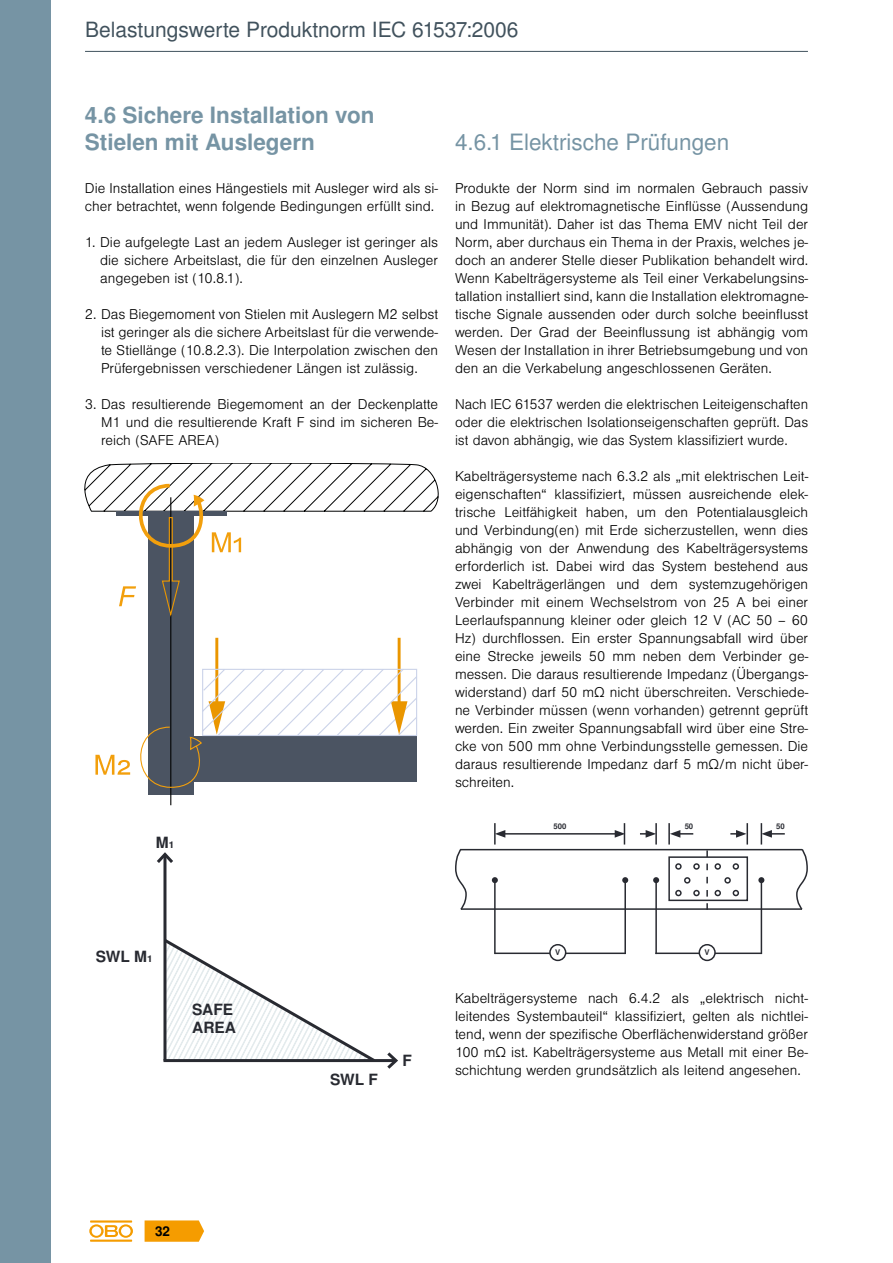
<style>
.page{position:relative;width:893px;height:1263px;background:#fff}
.page>*{position:absolute;margin:0;border:0;box-sizing:border-box;transform-origin:0 0}
.t1{font:700 22.5px/27px "Nimbus San LOT";color:#7694a4}
.t2{font:22.5px "Nimbus San LOT";color:#7694a4}
.t3{font:21px "Nimbus San LOT";color:#41525d}
.t4{font:700 15.45px/18.6px "Nimbus San LOT";color:#282a31}
.t5{font:300 13.5px/18px "Nimbus San LOT";color:#000;text-align:justify}
.t6{font:700 13.5px "Nimbus San LOT";color:#000}
.t7{font:700 7.8px "Nimbus San LOT";color:#282a31}
</style>
<div class="page">
<hr style="left:85px;top:51px;width:723px;height:1px;background:#41525d">
<div style="left:148px;top:515px;width:46px;height:280px;background:#4b5462"></div>
<hr style="left:170px;top:497px;width:1px;height:308px;background:#010202">
<svg style="left:95px;top:638px;width:322px;height:150px"></svg>
<svg style="left:85px;top:463px;width:353px;height:156px"></svg>
<hr style="left:163px;top:854px;width:3px;height:206px;background:#282a31">
<svg style="left:157px;top:852px;width:16px;height:14px"></svg>
<hr style="left:163px;top:1059px;width:233px;height:3px;background:#282a31">
<svg style="left:384px;top:1052px;width:14px;height:17px"></svg>
<svg style="left:163px;top:936px;width:215px;height:127px"></svg>
<hr style="left:460px;top:849px;width:342px;height:1px;background:#282a31">
<hr style="left:494px;top:823px;width:2px;height:21px;background:#282a31">
<hr style="left:655px;top:823px;width:2px;height:21px;background:#282a31">
<hr style="left:668px;top:823px;width:2px;height:21px;background:#282a31">
<hr style="left:746px;top:823px;width:2px;height:21px;background:#282a31">
<hr style="left:461px;top:908px;width:341px;height:2px;background:#282a31">
<svg style="left:455px;top:848px;width:13px;height:62px"></svg>
<svg style="left:795px;top:848px;width:13px;height:62px"></svg>
<hr style="left:495px;top:952px;width:130px;height:2px;background:#282a31">
<hr style="left:503px;top:833px;width:114px;height:1px;background:#282a31">
<svg style="left:495px;top:830px;width:10px;height:8px"></svg>
<svg style="left:615px;top:823px;width:10px;height:21px"></svg>
<svg style="left:640px;top:830px;width:16px;height:8px"></svg>
<svg style="left:730px;top:830px;width:16px;height:8px"></svg>
<svg style="left:670px;top:830px;width:23px;height:8px"></svg>
<svg style="left:761px;top:823px;width:24px;height:21px"></svg>
<hr style="left:655px;top:952px;width:106px;height:2px;background:#282a31">
<hr style="left:655px;top:880px;width:2px;height:74px;background:#282a31">
<svg style="left:653px;top:877px;width:6px;height:6px"></svg>
<hr style="left:624px;top:880px;width:2px;height:74px;background:#282a31">
<svg style="left:622px;top:877px;width:6px;height:6px"></svg>
<hr style="left:494px;top:880px;width:2px;height:74px;background:#282a31">
<svg style="left:492px;top:877px;width:6px;height:6px"></svg>
<hr style="left:761px;top:880px;width:1px;height:74px;background:#282a31">
<svg style="left:758px;top:877px;width:6px;height:6px"></svg>
<div style="left:668px;top:856px;width:80px;height:45px;border:2px solid #282a31"></div>
<div style="left:693px;top:890px;width:7px;height:6px;border:2px solid #282a31;border-radius:50%"></div>
<div style="left:550px;top:945px;width:16px;height:15px;background:#fff;border-radius:50%"></div>
<div style="left:549px;top:944px;width:17px;height:17px;border:2px solid #282a31;border-radius:50%"></div>
<div style="left:699px;top:945px;width:16px;height:15px;background:#fff;border-radius:50%"></div>
<div style="left:699px;top:944px;width:17px;height:17px;border:2px solid #282a31;border-radius:50%"></div>
<svg style="left:733px;top:890px;width:6px;height:6px"></svg>
<div style="left:733px;top:863px;width:6px;height:7px;border:2px solid #282a31;border-radius:50%"></div>
<div style="left:693px;top:863px;width:7px;height:7px;border:2px solid #282a31;border-radius:50%"></div>
<div style="left:675px;top:890px;width:7px;height:6px;border:2px solid #282a31;border-radius:50%"></div>
<div style="left:714px;top:890px;width:7px;height:6px;border:2px solid #282a31;border-radius:50%"></div>
<div style="left:714px;top:863px;width:7px;height:7px;border:2px solid #282a31;border-radius:50%"></div>
<div style="left:724px;top:877px;width:7px;height:6px;border:2px solid #282a31;border-radius:50%"></div>
<svg style="left:684px;top:877px;width:6px;height:6px"></svg>
<div style="left:675px;top:863px;width:7px;height:7px;border:2px solid #282a31;border-radius:50%"></div>
<svg style="left:706px;top:850px;width:2px;height:60px"></svg>
<div style="left:0;top:0;width:51px;height:1263px;background:#7694a4"></div>
<svg style="left:145px;top:1220px;width:59px;height:22px"></svg>
<hr style="left:90px;top:1239px;width:42px;height:3px;background:#f59c00">
<svg style="left:89px;top:1224px;width:44px;height:14px"></svg>
<hr style="left:90px;top:1220px;width:42px;height:2px;background:#f59c00">
<h2 class="t3" style="left:85px;top:17px;width:435px">Belastungswerte Produktnorm IEC 61537:2006</h2>
<h1 class="t1" style="left:85px;top:103px;width:291px">4.6 Sichere Installation von<br>Stielen mit Auslegern</h1>
<p class="t5" style="left:85px;top:180px;width:355px">Die Installation eines Hängestiels mit Ausleger wird als si&shy;cher betrachtet, wenn folgende Bedingungen erfüllt sind.</p>
<p class="t5" style="left:100px;top:234px;width:339px;text-indent:-15px">1. Die aufgelegte Last an jedem Ausleger ist geringer als die sichere Arbeitslast, die für den einzelnen Ausleger angegeben ist (10.8.1).</p>
<p class="t5" style="left:101px;top:306px;width:339px;text-indent:-16px">2. Das Biegemoment von Stielen mit Auslegern M2 selbst ist geringer als die sichere Arbeitslast für die verwende&shy;te Stiellänge (10.8.2.3). Die Interpolation zwischen den Prüfergebnissen verschiedener Längen ist zulässig.</p>
<p class="t5" style="left:101px;top:396px;width:339px;text-indent:-16px">3. Das resultierende Biegemoment an der Deckenplatte M1 und die resultierende Kraft F sind im sicheren Be&shy;reich (SAFE AREA)</p>
<p class="t4" style="left:156px;top:834px;width:20px">M₁</p>
<h1 class="t2" style="left:455px;top:129px;width:276px">4.6.1 Elektrische Prüfungen</h1>
<p class="t5" style="left:455px;top:180px;width:355px">Produkte der Norm sind im normalen Gebrauch passiv in Bezug auf elektromagnetische Einflüsse (Aussendung und Immunität). Daher ist das Thema EMV nicht Teil der Norm, aber durchaus ein Thema in der Praxis, welches je&shy;doch an anderer Stelle dieser Publikation behandelt wird.<br>Wenn Kabelträgersysteme als Teil einer Verkabelungsins&shy;tallation installiert sind, kann die Installation elektromagne&shy;tische Signale aussenden oder durch solche beeinflusst werden. Der Grad der Beeinflussung ist abhängig vom Wesen der Installation in ihrer Betriebsumgebung und von den an die Verkabelung angeschlossenen Geräten.</p>
<p class="t5" style="left:455px;top:396px;width:355px">Nach IEC 61537 werden die elektrischen Leiteigenschaften oder die elektrischen Isolationseigenschaften geprüft. Das ist davon abhängig, wie das System klassifiziert wurde.</p>
<p class="t5" style="left:455px;top:468px;width:355px">Kabelträgersysteme nach 6.3.2 als „mit elektrischen Leit&shy;eigenschaften“ klassifiziert, müssen ausreichende elek&shy;trische Leitfähigkeit haben, um den Potentialausgleich und Verbindung(en) mit Erde sicherzustellen, wenn dies abhängig von der Anwendung des Kabelträgersystems erforderlich ist. Dabei wird das System bestehend aus zwei Kabelträgerlängen und dem systemzugehörigen Verbinder mit einem Wechselstrom von 25 A bei einer Leerlaufspannung kleiner oder gleich 12 V (AC 50 – 60<br>Hz) durchflossen. Ein erster Spannungsabfall wird über eine Strecke jeweils 50 mm neben dem Verbinder ge&shy;messen. Die daraus resultierende Impedanz (Übergangs&shy;widerstand) darf 50 mΩ nicht überschreiten. Verschiede&shy;ne Verbinder müssen (wenn vorhanden) getrennt geprüft werden. Ein zweiter Spannungsabfall wird über eine Stre&shy;cke von 500 mm ohne Verbindungsstelle gemessen. Die daraus resultierende Impedanz darf 5 mΩ/m nicht über&shy;schreiten.</p>
<p class="t7" style="left:554px;top:821px;width:14px">500</p>
<p class="t7" style="left:685px;top:821px;width:10px">50</p>
<p class="t7" style="left:776px;top:821px;width:10px">50</p>
<p class="t4" style="left:96px;top:948px;width:58px">SWL M₁</p>
<p class="t4" style="left:192px;top:1000px;width:45px">SAFE<br>AREA</p>
<p class="t4" style="left:330px;top:1070px;width:49px">SWL F</p>
<p class="t4" style="left:402px;top:1052px;width:11px">F</p>
<p class="t7" style="left:555px;top:948px;width:7px">V</p>
<p class="t7" style="left:705px;top:948px;width:7px">V</p>
<p class="t5" style="left:455px;top:990px;width:354px">Kabelträgersysteme nach 6.4.2 als „elektrisch nicht&shy;leitendes Systembauteil“ klassifiziert, gelten als nichtlei&shy;tend, wenn der spezifische Oberflächenwiderstand größer 100 mΩ ist. Kabelträgersysteme aus Metall mit einer Be&shy;schichtung werden grundsätzlich als leitend angesehen.</p>
<p class="t6" style="left:155px;top:1223px;width:17px">32</p>
</div>
